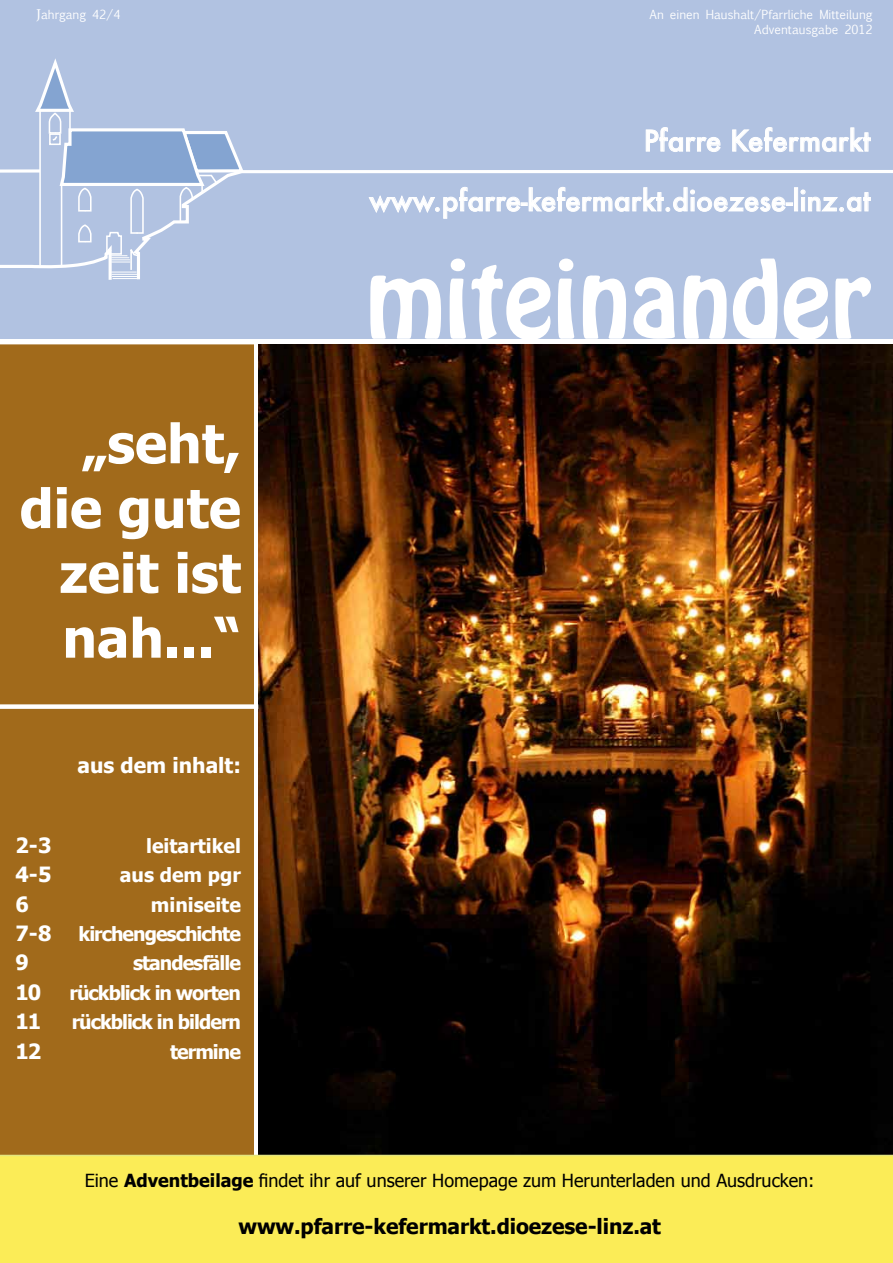
<style>
.page{position:relative;width:893px;height:1263px;background:#fff}
.page>*{position:absolute;margin:0;border:0;box-sizing:border-box;transform-origin:0 0}
.t1{font:94.05px "Hobo Std";color:#fff}
.t2{font:700 54px/64.8px "Tahoma";color:#fff;text-align:right}
.t3{font:500 28.2px/59.7px "Futura";color:#fff;text-align:right}
.t4{font:700 21px "Tahoma";letter-spacing:-.005em;color:#000}
.t5{font:700 21px "Tahoma";color:#fff}
.t6{font:700 19.5px "Tahoma";letter-spacing:-.05em;color:#fff}
.t7{font:700 19.5px "Tahoma";color:#fff}
.t8{font:18px "Tahoma";color:#000}
.t9{font:12px/14.4px "Euphemia UCAS";color:#fff;text-align:right}
.s1{font-family:"Minion Pro";font-size:15px}
.s2{font-weight:700}
</style>
<div class="page">
<div style="left:0;top:344px;width:254px;height:834px;background:#a16a1b"></div>
<div style="left:0;top:0;width:893px;height:338px;background:#b1c2e1"></div>
<div style="left:246px;top:168px;width:647px;height:114px;background:#b1c2e1"></div>
<svg style="left:0;top:53px;width:246px;height:230px;background:#b0c2e0"></svg>
<svg style="left:646px;top:127px;width:75px;height:25px;background:#c1cee7"></svg>
<svg style="left:732px;top:127px;width:139px;height:25px;background:#c1cfe7"></svg>
<svg style="left:369px;top:187px;width:424px;height:32px;background:#bccbe5"></svg>
<div style="left:794px;top:187px;width:4px;height:24px;border:1px solid #fff"></div>
<svg style="left:801px;top:190px;width:70px;height:22px;background:#c1cfe7"></svg>
<img style="left:258px;top:344px;width:635px;height:811px">
<div style="left:0;top:1155px;width:893px;height:108px;background:#fbec57"></div>
<div style="left:0;top:704px;width:258px;height:5px;background:#fff"></div>
<p class="t9" style="left:36px;top:8px;width:86px"><span class="s1">J</span>ahrgang 42/4</p>
<p class="t9" style="left:650px;top:8px;width:224px">An einen Haushalt/Pfarrliche Mitteilung<br>Adventausgabe 2012</p>
<h3 class="t3" style="left:369px;top:110px;width:503px">Pfarre Kefermarkt www.pfarre-kefermarkt.dioezese-linz.at</h3>
<h2 class="t2" style="left:20px;top:408px;width:223px">„seht, die gute zeit ist nah...“</h2>
<p class="t5" style="left:78px;top:750px;width:165px">aus dem inhalt:</p>
<p class="t5" style="left:16px;top:830px;width:37px">2-3</p>
<p class="t7" style="left:146px;top:832px;width:96px">leitartikel</p>
<p class="t5" style="left:16px;top:860px;width:37px">4-5</p>
<p class="t7" style="left:120px;top:861px;width:123px">aus dem pgr</p>
<p class="t5" style="left:16px;top:889px;width:15px">6</p>
<p class="t7" style="left:151px;top:891px;width:92px">miniseite</p>
<p class="t5" style="left:16px;top:918px;width:37px">7-8</p>
<p class="t6" style="left:79px;top:920px;width:164px">kirchengeschichte</p>
<p class="t5" style="left:16px;top:948px;width:15px">9</p>
<p class="t6" style="left:133px;top:949px;width:109px">standesfälle</p>
<p class="t5" style="left:16px;top:977px;width:27px">10</p>
<p class="t6" style="left:70px;top:979px;width:173px">rückblick in worten</p>
<p class="t5" style="left:16px;top:1007px;width:27px">11</p>
<p class="t6" style="left:72px;top:1008px;width:171px">rückblick in bildern</p>
<p class="t5" style="left:16px;top:1036px;width:27px">12</p>
<p class="t6" style="left:170px;top:1038px;width:72px">termine</p>
<h1 class="t1" style="left:366px;top:235px;width:506px">miteinander</h1>
<p class="t8" style="left:85px;top:1168px;width:731px">Eine <span class="s2">Adventbeilage</span> findet ihr auf unserer Homepage zum Herunterladen und Ausdrucken:</p>
<p class="t4" style="left:238px;top:1211px;width:424px">www.pfarre-kefermarkt.dioezese-linz.at</p>
</div>
